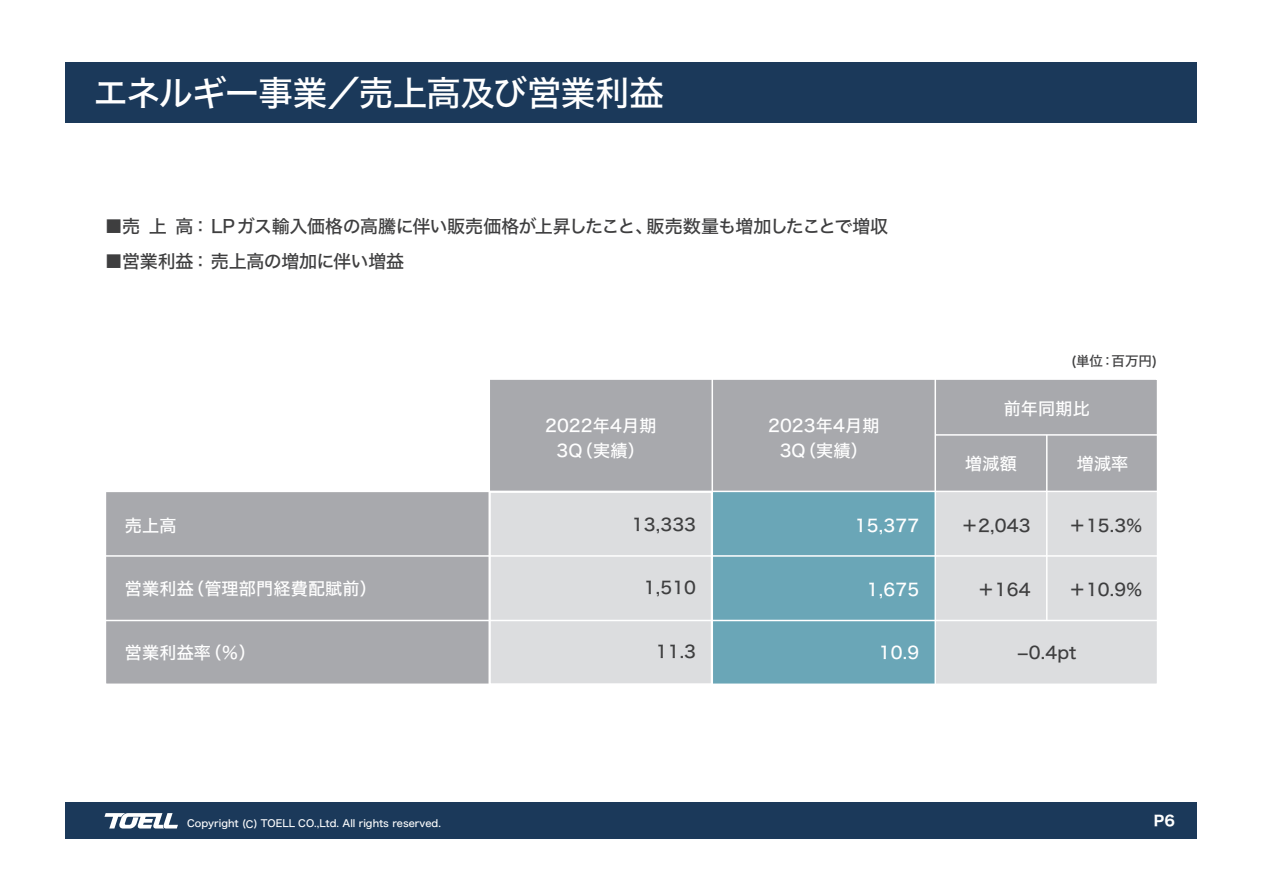
<style>
.page{position:relative;width:1263px;height:893px;background:#fff}
.page>*{position:absolute;margin:0;border:0;box-sizing:border-box;transform-origin:0 0}
.t1{font:34.5px "Hiragino Sans W5";letter-spacing:-.02em;color:#fff}
.t2{font:18px "Hiragino Sans W5";letter-spacing:-.02em;color:#3e3e3f}
.t3{font:17.1px/25.7px "Hiragino Sans W5";letter-spacing:.01em;color:#fff;text-align:center}
.t4{font:17.1px "Hiragino Sans W5";letter-spacing:.01em;color:#3e3e3f}
.t5{font:14.25px "Hiragino Sans W7";color:#fff}
.t6{font:13.5px "Hiragino Sans W5";color:#3e3e3f}
.t7{font:10.05px "Hiragino Sans W5";color:#fff}
</style>
<div class="page">
<div style="left:66px;top:803px;width:1131px;height:36px;background:#1b395a"></div>
<div style="left:66px;top:63px;width:1131px;height:60px;background:#1b395a"></div>
<svg style="left:104px;top:813px;width:74px;height:15px"></svg>
<div style="left:489px;top:492px;width:223px;height:193px;background:#dcdddf"></div>
<div style="left:935px;top:492px;width:223px;height:193px;background:#dcdddf"></div>
<div style="left:488px;top:490px;width:226px;height:196px;border:3px solid #fff"></div>
<div style="left:105px;top:491px;width:384px;height:194px;background:#a8a9ad"></div>
<div style="left:489px;top:378px;width:669px;height:113px;background:#a8a9ad"></div>
<div style="left:712px;top:491px;width:223px;height:193px;background:#6aa6b7"></div>
<div style="left:103px;top:377px;width:1057px;height:309px;border:3px solid #fff"></div>
<hr style="left:105px;top:620px;width:1053px;height:1px;background:#fff">
<hr style="left:105px;top:555px;width:1053px;height:2px;background:#fff">
<hr style="left:934px;top:378px;width:2px;height:307px;background:#fff">
<hr style="left:711px;top:378px;width:2px;height:307px;background:#fff">
<hr style="left:935px;top:434px;width:223px;height:2px;background:#fff">
<hr style="left:1046px;top:435px;width:1px;height:185px;background:#fff">
<hr style="left:105px;top:491px;width:1053px;height:1px;background:#fff">
<hr style="left:488px;top:378px;width:2px;height:307px;background:#fff">
<h1 class="t1" style="left:93px;top:62px;width:572px">エネルギー事業／売上高及び営業利益</h1>
<p class="t2" style="left:105px;top:210px;width:785px">■売 上 高： LPガス輸入価格の高騰に伴い販売価格が上昇したこと、販売数量も増加したことで増収</p>
<p class="t2" style="left:105px;top:245px;width:301px">■営業利益： 売上高の増加に伴い増益</p>
<p class="t6" style="left:1071px;top:349px;width:88px">(単位：百万円)</p>
<p class="t3" style="left:545px;top:411px;width:113px">2022年4月期<br>3Q（実績）</p>
<p class="t3" style="left:768px;top:411px;width:113px">2023年4月期<br>3Q（実績）</p>
<p class="t3" style="left:1004px;top:395px;width:88px">前年同期比</p>
<p class="t3" style="left:965px;top:449px;width:53px">増減額</p>
<p class="t3" style="left:1077px;top:449px;width:53px">増減率</p>
<p class="t3" style="left:125px;top:512px;width:53px">売上高</p>
<p class="t4" style="left:632px;top:509px;width:66px">13,333</p>
<p class="t3" style="left:855px;top:512px;width:66px">15,377</p>
<p class="t4" style="left:961px;top:510px;width:71px">＋2,043</p>
<p class="t4" style="left:1069px;top:510px;width:75px">＋15.3%</p>
<p class="t3" style="left:125px;top:575px;width:254px">営業利益（管理部門経費配賦前）</p>
<p class="t4" style="left:644px;top:573px;width:54px">1,510</p>
<p class="t3" style="left:867px;top:575px;width:54px">1,675</p>
<p class="t4" style="left:977px;top:574px;width:55px">＋164</p>
<p class="t4" style="left:1069px;top:574px;width:75px">＋10.9%</p>
<p class="t3" style="left:125px;top:638px;width:133px">営業利益率（％）</p>
<p class="t7" style="left:187px;top:814px;width:255px">Copyright (C) TOELL CO.,Ltd. All rights reserved.</p>
<p class="t4" style="left:656px;top:636px;width:42px">11.3</p>
<p class="t3" style="left:879px;top:639px;width:42px">10.9</p>
<p class="t4" style="left:1017px;top:637px;width:61px">-0.4pt</p>
<p class="t5" style="left:1154px;top:810px;width:23px">P6</p>
</div>
